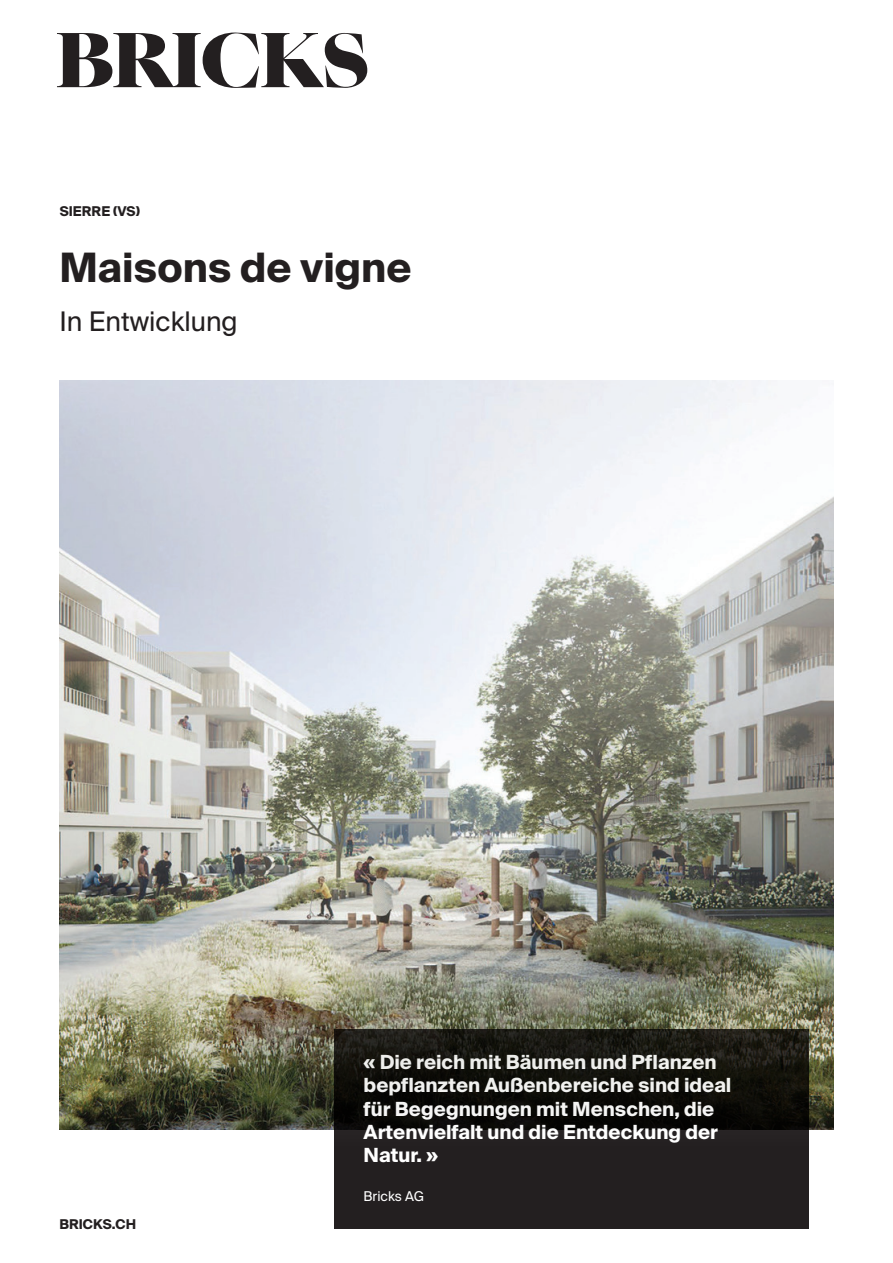
<style>
.page{position:relative;width:893px;height:1263px;background:#fff}
.page>*{position:absolute;margin:0;border:0;box-sizing:border-box;transform-origin:0 0}
.TITRE_BOLD{font:700 40.5px "Suisse Intl";color:#231f20}
.TITRE_BOLD-2{font:27px "Suisse Intl";color:#231f20}
.t1{font:700 19.5px/23.4px "Suisse Intl";color:#fff}
.MAJUSCULE_9pts{font:700 13.5px "Suisse Intl";color:#231f20}
.t2{font:13.5px "Suisse Intl";color:#fff}
</style>
<div class="page">
<img style="left:60px;top:381px;width:773px;height:748px">
<svg style="left:334px;top:1030px;width:475px;height:199px;background:#1a1715"></svg>
<svg style="left:57px;top:33px;width:310px;height:55px"></svg>
<p class="MAJUSCULE_9pts" style="left:60px;top:203px;width:82px">SIERRE (VS)</p>
<p class="TITRE_BOLD" style="left:60px;top:244px;width:353px">Maisons de vigne</p>
<p class="TITRE_BOLD-2" style="left:60px;top:306px;width:180px">In Entwicklung</p>
<p class="MAJUSCULE_9pts" style="left:60px;top:1216px;width:78px">BRICKS.CH</p>
<p class="t1" style="left:364px;top:1050px;width:369px">« Die reich mit Bäumen und Pflanzen bepflanzten Außenbereiche sind ideal für Begegnungen mit Menschen, die<br>Artenvielfalt und die Entdeckung der<br>Natur. »</p>
<p class="t2" style="left:364px;top:1188px;width:62px">Bricks AG</p>
</div>
